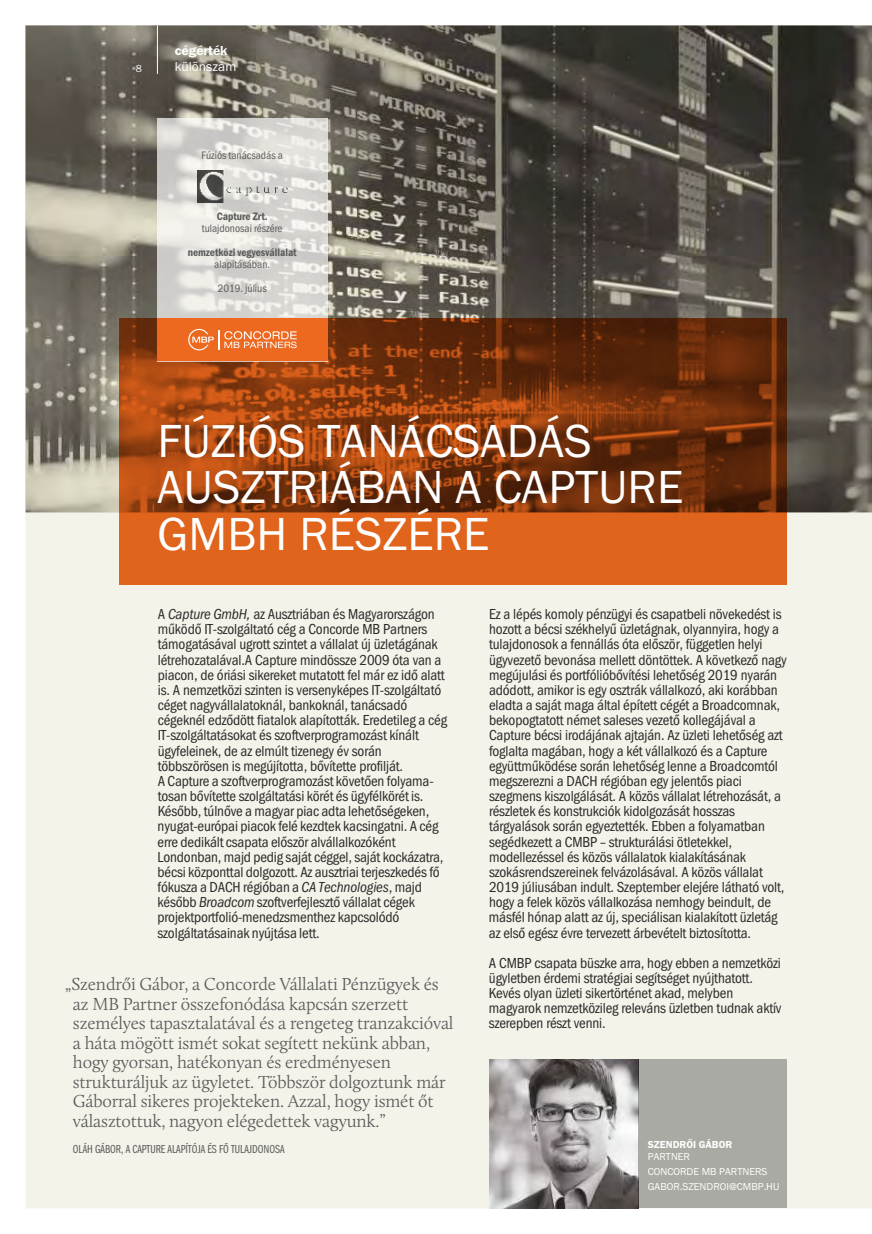
<style>
.page{position:relative;width:872px;height:1234px;background:#fff}
.page>*{position:absolute;margin:0;border:0;box-sizing:border-box;transform-origin:0 0}
.t1{font:48px/46.5px "Franklin Got Itc TEE Book";color:#fefefe}
.t2{font:300 18px/19.5px "Calluna";letter-spacing:-.01em;color:#5b5b5b}
.t3{font:15px/15.1px "Franklin Got Itc TEE Book Condensed";letter-spacing:-.01em;color:#2b2a29}
.t4{font:13.5px "Franklin Got Itc TEE Book";color:#fefefe}
.t5{font:13.5px "Franklin Got Itc TEE Demi";color:#fefefe}
.t6{font:12px "Franklin Got Itc TEE Book Compressed";color:#5b5b5b}
.t7{font:11.1px/24px "Franklin Got Itc TEE Book Condensed";color:#5b5b5b;text-align:center}
.t8{font:11.1px "Franklin Gothic Itc TEE Demi Condensed";color:#5b5b5b}
.t9{font:10.5px/15.1px "Franklin Got Itc TEE Book";color:#fefefe}
.t10{font:10.5px "Franklin Got Itc TEE Demi";color:#fefefe}
.s1{font-style:italic}
</style>
<div class="page">
<div style="left:26px;top:25px;width:846px;height:1183px;background:#f4f3ea"></div>
<svg style="left:26px;top:25px;width:846px;height:487px;background:#615d54"></svg>
<svg style="left:120px;top:318px;width:667px;height:267px;background:#994211"></svg>
<div style="left:157px;top:118px;width:170px;height:243px;background:#fefefe;opacity:.7"></div>
<div style="left:157px;top:318px;width:170px;height:43px;background:#ec691f"></div>
<svg style="left:188px;top:329px;width:109px;height:21px"></svg>
<hr style="left:157px;top:26px;width:1px;height:48px;background:#fefefe">
<img style="left:198px;top:170px;width:89px;height:32px">
<img style="left:489px;top:1059px;width:149px;height:149px">
<div style="left:638px;top:1059px;width:149px;height:149px;background:#aaaaa4"></div>
<p class="t9" style="left:136px;top:62px;width:8px">8</p>
<p class="t5" style="left:175px;top:46px;width:54px">cégérték</p>
<p class="t4" style="left:175px;top:62px;width:63px">különszám</p>
<p class="t7" style="left:201px;top:145px;width:83px">Fúziós tanácsadás a</p>
<p class="t8" style="left:217px;top:212px;width:52px">Capture Zrt.</p>
<p class="t7" style="left:202px;top:217px;width:82px">tulajdonosai részére</p>
<p class="t8" style="left:188px;top:249px;width:110px">nemzetközi vegyesvállalat</p>
<p class="t7" style="left:214px;top:254px;width:57px">alapításában.<br>2019. július</p>
<h1 class="t1" style="left:157px;top:422px;width:527px">FÚZIÓS TANÁCSADÁS<br>AUSZTRIÁBAN A CAPTURE<br>GMBH RÉSZÉRE</h1>
<p class="t3" style="left:157px;top:608px;width:291px">A <span class="s1">Capture GmbH,</span> az Ausztriában és Magyarországon működő IT-szolgáltató cég a Concorde MB Partners támogatásával ugrott szintet a vállalat új üzletágának létrehozatalával.A Capture mindössze 2009 óta van a piacon, de óriási sikereket mutatott fel már ez idő alatt is. A nemzetközi szinten is versenyképes IT-szolgáltató céget nagyvállalatoknál, bankoknál, tanácsadó cégeknél edződött fiatalok alapították. Eredetileg a cég IT-szolgáltatásokat és szoftverprogramozást kínált ügyfeleinek, de az elmúlt tizenegy év során többszörösen is megújította, bővítette profilját.<br>A Capture a szoftverprogramozást követően folyama&shy;tosan bővítette szolgáltatási körét és ügyfélkörét is.<br>Később, túlnőve a magyar piac adta lehetőségeken, nyugat-európai piacok felé kezdtek kacsingatni. A cég erre dedikált csapata először alvállalkozóként Londonban, majd pedig saját céggel, saját kockázatra, bécsi központtal dolgozott. Az ausztriai terjeszkedés fő fókusza a DACH régióban a <span class="s1">CA Technologies</span>, majd később <span class="s1">Broadcom</span> szoftverfejlesztő vállalat cégek projektportfolió-menedzsmenthez kapcsolódó szolgáltatásainak nyújtása lett.</p>
<p class="t2" style="left:73px;top:975px;width:382px;text-indent:-8px">„Szendrői Gábor, a Concorde Vállalati Pénzügyek és az MB Partner összefonódása kapcsán szerzett személyes tapasztalatával és a rengeteg tranzakcióval a háta mögött ismét sokat segített nekünk abban, hogy gyorsan, hatékonyan és eredményesen strukturáljuk az ügyletet. Többször dolgoztunk már Gáborral sikeres projekteken. Azzal, hogy ismét őt választottuk, nagyon elégedettek vagyunk.”</p>
<p class="t6" style="left:73px;top:1145px;width:213px">OLÁH GÁBOR, A CAPTURE ALAPÍTÓJA ÉS FŐ TULAJDONOSA</p>
<p class="t3" style="left:489px;top:608px;width:299px">Ez a lépés komoly pénzügyi és csapatbeli növekedést is hozott a bécsi székhelyű üzletágnak, olyannyira, hogy a tulajdonosok a fennállás óta először, független helyi ügyvezető bevonása mellett döntöttek. A következő nagy megújulási és portfólióbővítési lehetőség 2019 nyarán adódott, amikor is egy osztrák vállalkozó, aki korábban eladta a saját maga által épített cégét a Broadcomnak, bekopogtatott német saleses vezető kollegájával a Capture bécsi irodájának ajtaján. Az üzleti lehetőség azt foglalta magában, hogy a két vállalkozó és a Capture együttműködése során lehetőség lenne a Broadcomtól megszerezni a DACH régióban egy jelentős piaci szegmens kiszolgálását. A közös vállalat létrehozását, a részletek és konstrukciók kidolgozását hosszas tárgyalások során egyeztették. Ebben a folyamatban segédkezett a CMBP – strukturálási ötletekkel, modellezéssel és közös vállalatok kialakításának szokásrendszereinek felvázolásával. A közös vállalat 2019 júliusában indult. Szeptember elejére látható volt, hogy a felek közös vállalkozása nemhogy beindult, de másfél hónap alatt az új, speciálisan kialakított üzletág az első egész évre tervezett árbevételt biztosította.</p>
<p class="t3" style="left:489px;top:956px;width:294px">A CMBP csapata büszke arra, hogy ebben a nemzetközi ügyletben érdemi stratégiai segítséget nyújthatott.<br>Kevés olyan üzleti sikertörténet akad, melyben magyarok nemzetközileg releváns üzletben tudnak aktív szerepben részt venni.</p>
<p class="t10" style="left:648px;top:1140px;width:86px">SZENDRÕI GÁBOR</p>
<p class="t9" style="left:648px;top:1149px;width:133px">PARTNER<br>CONCORDE MB PARTNERS<br>GABOR.SZENDROI@CMBP.HU</p>
</div>
